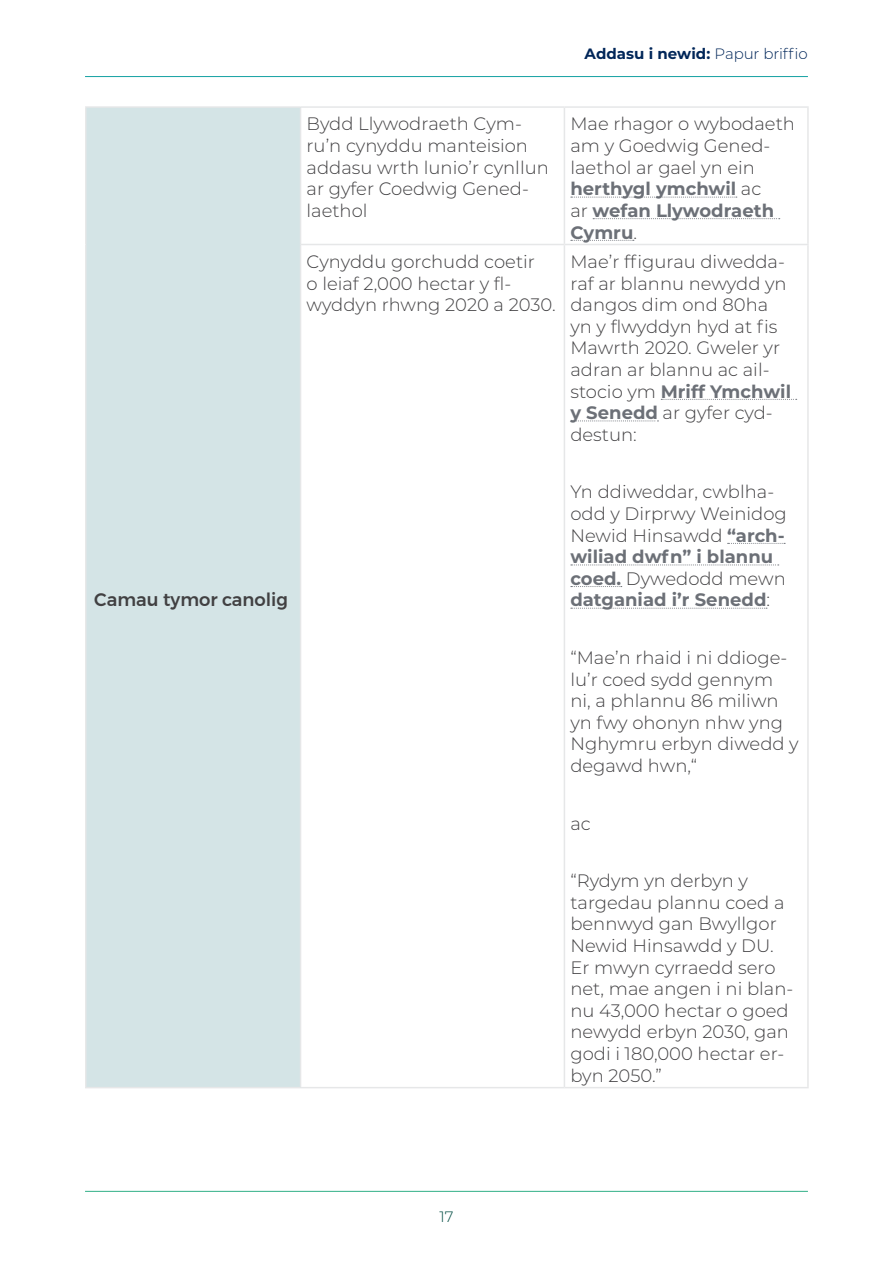
<style>
.page{position:relative;width:893px;height:1263px;background:#fff}
.page>*{position:absolute;margin:0;border:0;box-sizing:border-box;transform-origin:0 0}
.t1{font:300 18px/21.6px "Montserrat";color:#414042}
.t2{font:500 18px "Montserrat";color:#414042}
.t3{font:700 15px "Montserrat";color:#002659}
.t4{font:300 15px "Montserrat";color:#004c42}
.s1{font-weight:300}
.s2{font-weight:700;color:#6c7077}
</style>
<div class="page">
<hr style="left:85px;top:1191px;width:723px;height:1px;background:#30af87">
<hr style="left:85px;top:76px;width:723px;height:1px;background:#15a1a2">
<div style="left:86px;top:107px;width:215px;height:980px;background:#d4e4e6"></div>
<hr style="left:301px;top:106px;width:263px;height:2px;background:#e6e7e8">
<hr style="left:300px;top:108px;width:1px;height:136px;background:#e6e7e8">
<hr style="left:564px;top:106px;width:245px;height:2px;background:#e6e7e8">
<hr style="left:564px;top:108px;width:1px;height:136px;background:#e6e7e8">
<hr style="left:807px;top:108px;width:2px;height:136px;background:#e6e7e8">
<hr style="left:300px;top:244px;width:264px;height:1px;background:#e6e7e8">
<hr style="left:300px;top:245px;width:1px;height:842px;background:#e6e7e8">
<hr style="left:564px;top:244px;width:245px;height:1px;background:#e6e7e8">
<hr style="left:564px;top:245px;width:1px;height:842px;background:#e6e7e8">
<hr style="left:807px;top:245px;width:2px;height:842px;background:#e6e7e8">
<hr style="left:301px;top:1087px;width:263px;height:1px;background:#e6e7e8">
<hr style="left:564px;top:1087px;width:245px;height:1px;background:#e6e7e8">
<hr style="left:85px;top:106px;width:216px;height:2px;background:#e6e7e8">
<hr style="left:85px;top:108px;width:2px;height:136px;background:#e6e7e8">
<hr style="left:85px;top:244px;width:2px;height:843px;background:#e6e7e8">
<hr style="left:85px;top:1087px;width:216px;height:1px;background:#e6e7e8">
<svg style="left:571px;top:197px;width:166px;height:1px"></svg>
<svg style="left:593px;top:218px;width:187px;height:1px"></svg>
<svg style="left:571px;top:240px;width:63px;height:1px"></svg>
<svg style="left:661px;top:399px;width:136px;height:1px"></svg>
<svg style="left:571px;top:420px;width:87px;height:1px"></svg>
<svg style="left:728px;top:543px;width:57px;height:1px"></svg>
<svg style="left:571px;top:564px;width:208px;height:1px"></svg>
<svg style="left:571px;top:586px;width:51px;height:1px"></svg>
<svg style="left:571px;top:608px;width:196px;height:1px"></svg>
<p class="t3" style="left:585px;top:43px;width:225px">Addasu i newid: <span class="s1">Papur briffio</span></p>
<p class="t2" style="left:94px;top:586px;width:195px">Camau tymor canolig</p>
<p class="t1" style="left:307px;top:113px;width:244px">Bydd Llywodraeth Cym&shy;ru’n cynyddu manteision addasu wrth lunio’r cynllun ar gyfer Coedwig Gened&shy;laethol</p>
<p class="t1" style="left:570px;top:113px;width:226px">Mae rhagor o wybodaeth am y Goedwig Gened&shy;laethol ar gael yn ein <span class="s2">herthygl ymchwil</span> ac<br>ar <span class="s2">wefan Llywodraeth<br>Cymru</span>.</p>
<p class="t1" style="left:307px;top:250px;width:251px">Cynyddu gorchudd coetir<br>o leiaf 2,000 hectar y fl&shy;wyddyn rhwng 2020 a 2030.</p>
<p class="t1" style="left:570px;top:250px;width:222px">Mae’r ffigurau diwedda&shy;raf ar blannu newydd yn dangos dim ond 80ha yn y flwyddyn hyd at fis<br>Mawrth 2020. Gweler yr adran ar blannu ac ail&shy;stocio ym <span class="s2">Mriff Ymchwil y Senedd</span> ar gyfer cyd&shy;destun:</p>
<p class="t1" style="left:570px;top:481px;width:218px">Yn ddiweddar, cwblha&shy;odd y Dirprwy Weinidog<br>Newid Hinsawdd <span class="s2">“arch&shy;wiliad dwfn” i blannu coed.</span> Dywedodd mewn <span class="s2">datganiad i’r Senedd</span>:</p>
<p class="t1" style="left:570px;top:646px;width:230px">“Mae’n rhaid i ni ddioge&shy;lu’r coed sydd gennym<br>ni, a phlannu 86 miliwn yn fwy ohonyn nhw yng<br>Nghymru erbyn diwedd y degawd hwn,“</p>
<p class="t1" style="left:570px;top:812px;width:22px">ac</p>
<p class="t1" style="left:570px;top:869px;width:224px">“Rydym yn derbyn y targedau plannu coed a bennwyd gan Bwyllgor<br>Newid Hinsawdd y DU.<br>Er mwyn cyrraedd sero net, mae angen i ni blan&shy;nu 43,000 hectar o goed newydd erbyn 2030, gan godi i 180,000 hectar er&shy;byn 2050.”</p>
<p class="t4" style="left:439px;top:1206px;width:16px">17</p>
</div>
